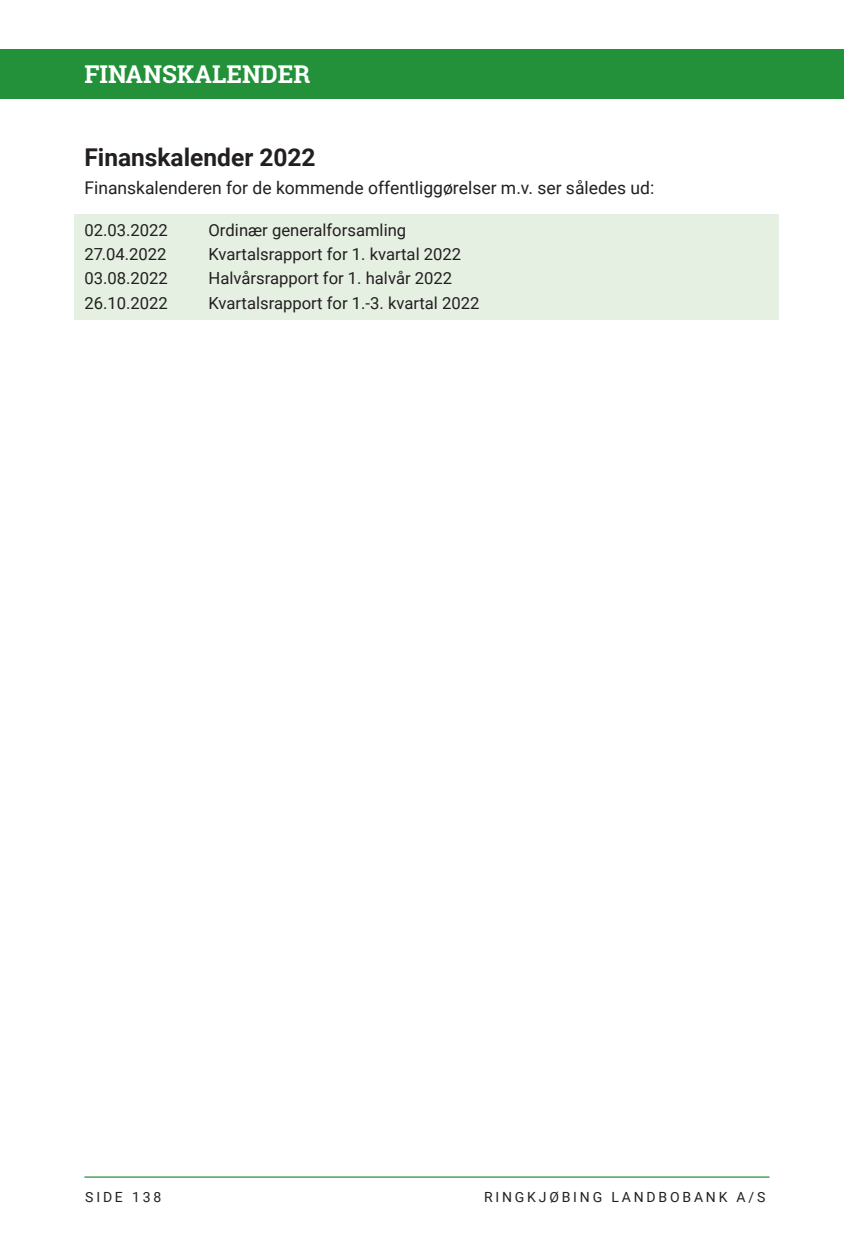
<style>
.page{position:relative;width:844px;height:1241px;background:#fff}
.page>*{position:absolute;margin:0;border:0;box-sizing:border-box;transform-origin:0 0}
.Ledelsesberetning_Ov{font:700 24.5px "Roboto";color:#231f20}
.Overskrift_i_Bjælke{font:700 24.5px "Roboto Slab";color:#fff}
.Ledelsesberetning{font:17.5px "Roboto";color:#231f20}
.Ledelsesberetning-2{font:16.62px "Roboto";color:#231f20}
.t1{font:14px "Roboto";letter-spacing:.2em;color:#231f20}
</style>
<div class="page">
<hr style="left:84px;top:1176px;width:685px;height:1px;background:#23913a">
<div style="left:0;top:50px;width:843px;height:49px;background:#23913a"></div>
<div style="left:74px;top:214px;width:705px;height:105px;background:#e5f0e3"></div>
<p class="Overskrift_i_Bjælke" style="left:84px;top:57px;width:227px">FINANSKALENDER</p>
<p class="Ledelsesberetning_Ov" style="left:84px;top:140px;width:233px">Finanskalender 2022</p>
<p class="Ledelsesberetning" style="left:84px;top:176px;width:571px">Finanskalenderen for de kommende offentliggørelser m.v. ser således ud:</p>
<p class="Ledelsesberetning-2" style="left:84px;top:218px;width:85px">02.03.2022</p>
<p class="Ledelsesberetning-2" style="left:208px;top:218px;width:199px">Ordinær generalforsamling</p>
<p class="Ledelsesberetning-2" style="left:84px;top:242px;width:84px">27.04.2022</p>
<p class="Ledelsesberetning-2" style="left:208px;top:242px;width:254px">Kvartalsrapport for 1. kvartal 2022</p>
<p class="Ledelsesberetning-2" style="left:84px;top:266px;width:85px">03.08.2022</p>
<p class="Ledelsesberetning-2" style="left:208px;top:266px;width:245px">Halvårsrapport for 1. halvår 2022</p>
<p class="Ledelsesberetning-2" style="left:84px;top:291px;width:85px">26.10.2022</p>
<p class="Ledelsesberetning-2" style="left:208px;top:291px;width:272px">Kvartalsrapport for 1.-3. kvartal 2022</p>
<p class="t1" style="left:85px;top:1186px;width:77px">SIDE 138</p>
<p class="t1" style="left:484px;top:1186px;width:283px">RINGKJØBING LANDBOBANK A/S</p>
</div>
